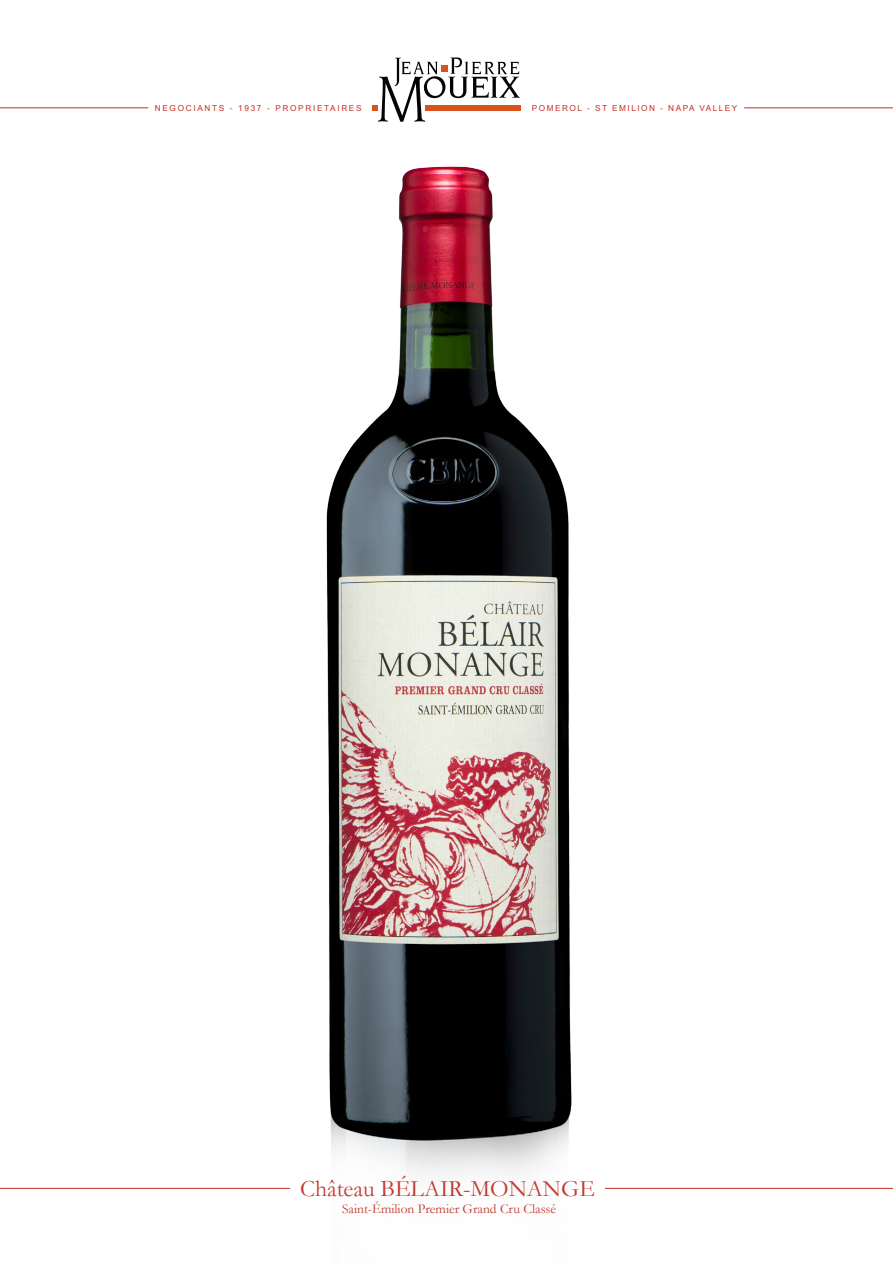
<style>
.page{position:relative;width:893px;height:1263px;background:#fff}
.page>*{position:absolute;margin:0;border:0;box-sizing:border-box;transform-origin:0 0}
.t1{font:23.7px "Garamond";color:#c43a31}
.t2{font:13.5px "Garamond";color:#c43a31}
.t3{font:8.25px "Arial";letter-spacing:.2em;color:#c53026}
.t4{font:8.25px "Arial";letter-spacing:.18em;color:#c53026}
</style>
<div class="page">
<hr style="left:0;top:1188px;width:893px;height:1px;background:#c53026">
<hr style="left:744px;top:108px;width:149px;height:1px;background:#c53026">
<hr style="left:0;top:108px;width:148px;height:1px;background:#c53026">
<img style="left:93px;top:166px;width:712px;height:1023px">
<svg style="left:373px;top:58px;width:147px;height:64px"></svg>
<div style="left:425px;top:105px;width:95px;height:5px;background:#d9531c"></div>
<p class="t3" style="left:155px;top:103px;width:208px">NEGOCIANTS - 1937 - PROPRIETAIRES</p>
<p class="t4" style="left:532px;top:103px;width:207px">POMEROL - ST EMILION - NAPA VALLEY</p>
<p class="t1" style="left:300px;top:1173px;width:296px">Château BÉLAIR-MONANGE</p>
<p class="t2" style="left:342px;top:1200px;width:216px">Saint-Émilion Premier Grand Cru Classé</p>
</div>
